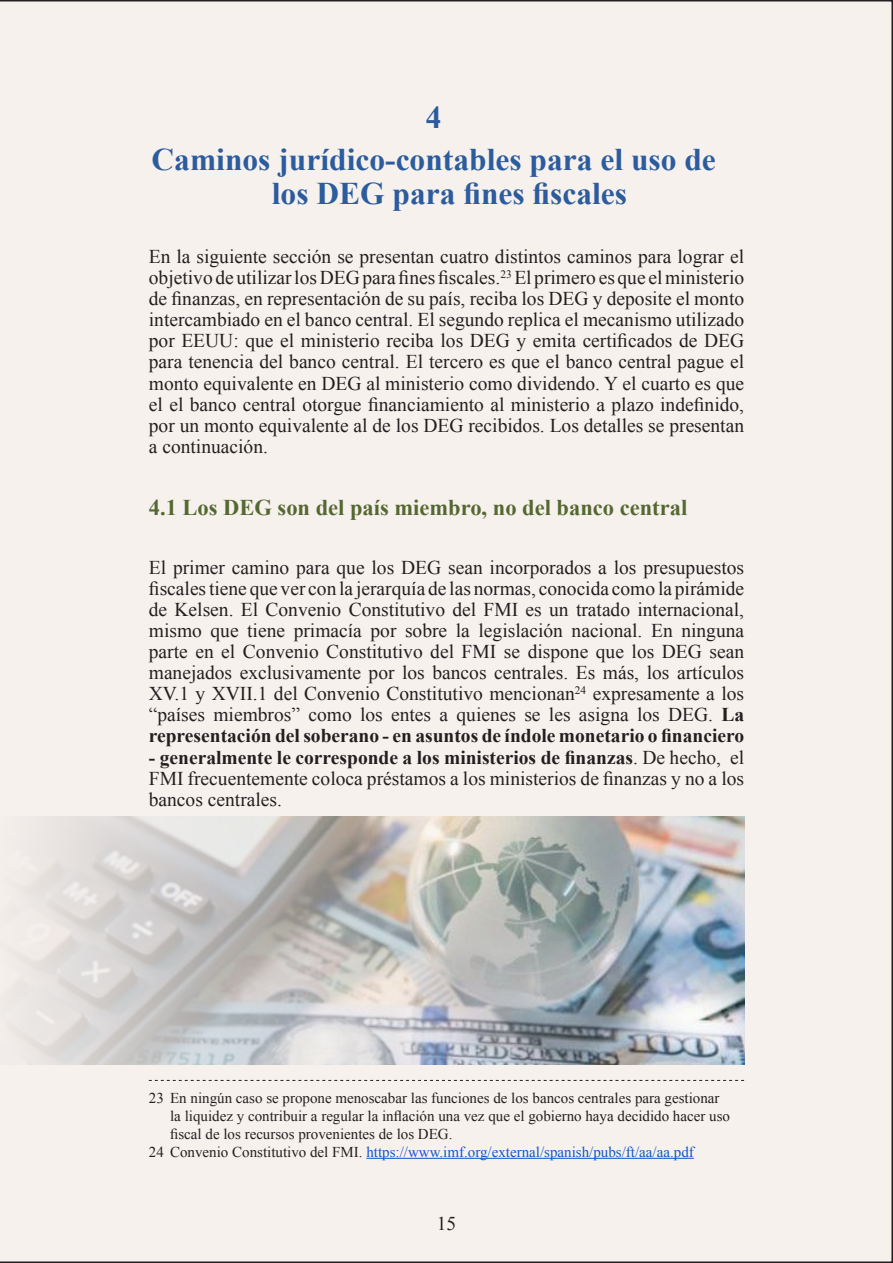
<style>
.page{position:relative;width:893px;height:1263px;background:#f6f1ed}
.page>*{position:absolute;margin:0;border:0;box-sizing:border-box;transform-origin:0 0}
.t1{font:700 31.5px/42.5px "Times New Roman";color:#2c5c9d;text-align:center}
.t2{font:700 22.5px "Times New Roman";color:#556831}
.t3{font:19.5px/21px "Times New Roman";color:#231f20;text-align:justify}
.t4{font:15px "Times New Roman";color:#231f20}
.t5{font:15px "Times New Roman";color:#15c}
.s1{font-weight:700}
.s2{color:#231f20}
</style>
<div class="page">
<svg style="left:149px;top:1080px;width:595px;height:1px"></svg>
<hr style="left:366px;top:1158px;width:328px;height:1px;background:#15c">
<img style="left:0;top:816px;width:744px;height:248px">
<h1 class="t1" style="left:152px;top:95px;width:566px">4<br>Caminos jurídico-contables para el uso de</h1>
<h1 class="t1" style="left:272px;top:171px;width:357px">los DEG para fines fiscales</h1>
<p class="t3" style="left:149px;top:246px;width:597px">En la siguiente sección se presentan cuatro distintos caminos para lograr el objetivo de utilizar los DEG para fines fiscales.<sup>23</sup> El primero es que el ministerio de finanzas, en representación de su país, reciba los DEG y deposite el monto intercambiado en el banco central. El segundo replica el mecanismo utilizado por EEUU: que el ministerio reciba los DEG y emita certificados de DEG para tenencia del banco central. El tercero es que el banco central pague el monto equivalente en DEG al ministerio como dividendo. Y el cuarto es que el el banco central otorgue financiamiento al ministerio a plazo indefinido, por un monto equivalente al de los DEG recibidos. Los detalles se presentan a continuación.</p>
<p class="t2" style="left:149px;top:491px;width:540px">4.1 Los DEG son del país miembro, no del banco central</p>
<p class="t3" style="left:149px;top:556px;width:597px">El primer camino para que los DEG sean incorporados a los presupuestos fiscales tiene que ver con la jerarquía de las normas, conocida como la pirámide de Kelsen. El Convenio Constitutivo del FMI es un tratado internacional, mismo que tiene primacía por sobre la legislación nacional. En ninguna parte en el Convenio Constitutivo del FMI se dispone que los DEG sean manejados exclusivamente por los bancos centrales. Es más, los artículos XV.1 y XVII.1 del Convenio Constitutivo mencionan<sup>24</sup> expresamente a los “países miembros” como los entes a quienes se les asigna los DEG. <span class="s1">La representación del soberano - en asuntos de índole monetario o financiero</span></p>
<p class="t3" style="left:149px;top:746px;width:597px"><span class="s1">- generalmente le corresponde a los ministerios de finanzas</span>. De hecho, el FMI frecuentemente coloca préstamos a los ministerios de finanzas y no a los bancos centrales.</p>
<p class="t4" style="left:149px;top:1087px;width:572px">23 En ningún caso se propone menoscabar las funciones de los bancos centrales para gestionar</p>
<p class="t4" style="left:170px;top:1105px;width:561px">la liquidez y contribuir a regular la inflación una vez que el gobierno haya decidido hacer uso</p>
<p class="t4" style="left:170px;top:1123px;width:284px">fiscal de los recursos provenientes de los DEG.</p>
<p class="t5" style="left:149px;top:1141px;width:546px"><span class="s2">24 Convenio Constitutivo del FMI.</span> https://www.imf.org/external/spanish/pubs/ft/aa/aa.pdf</p>
<p class="t3" style="left:437px;top:1212px;width:21px">15</p>
</div>
